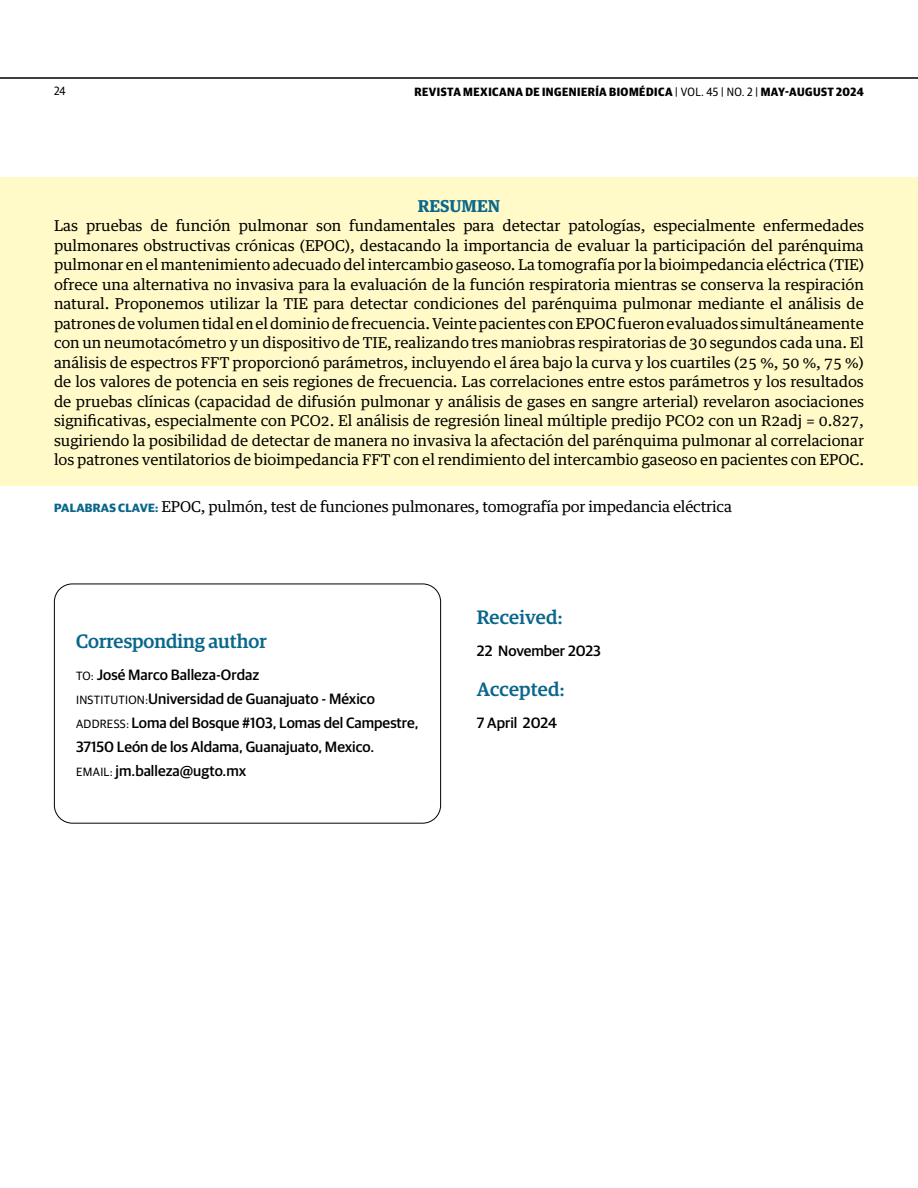
<style>
.page{position:relative;width:918px;height:1188px;background:#fff}
.page>*{position:absolute;margin:0;border:0;box-sizing:border-box;transform-origin:0 0}
.t1{font:500 19.5px "Guardian Egyp";color:#0a668b}
.t2{font:700 16.5px "Guardian Egyptian Text";color:#0a668b}
.t3{font:15px/19.5px "Guardian Egyptian Text";letter-spacing:-.015em;color:#000;text-align:justify}
.t4{font:500 15px/24px "Guardian Sans";color:#000}
.t5{font:700 12px "Guardian Sans Narrow";letter-spacing:.04em;color:#000}
.t6{font:12px "Guardian Sans Narrow";color:#000}
.s1{font-weight:400}
.s2{font-family:"Guardian Sans";font-weight:700;font-size:12px;color:#0a668b}
.s3{font-weight:400;font-size:12px}
</style>
<div class="page">
<hr style="left:0;top:77px;width:918px;height:2px;background:#000">
<div style="left:54px;top:584px;width:387px;height:240px;border:1px solid #000;border-radius:18px"></div>
<div style="left:0;top:177px;width:918px;height:309px;background:#fffac7"></div>
<p class="t6" style="left:54px;top:82px;width:13px">24</p>
<p class="t5" style="left:414px;top:83px;width:451px">REVISTA MEXICANA DE INGENIERÍA BIOMÉDICA <span class="s1">| VOL. 45 | NO. 2 |</span> MAY-AUGUST 2024</p>
<p class="t2" style="left:418px;top:192px;width:84px">RESUMEN</p>
<p class="t3" style="left:54px;top:214px;width:812px">Las pruebas de función pulmonar son fundamentales para detectar patologías, especialmente enfermedades pulmonares obstructivas crónicas (EPOC), destacando la importancia de evaluar la participación del parénquima pulmonar en el mantenimiento adecuado del intercambio gaseoso. La tomografía por la bioimpedancia eléctrica (TIE) ofrece una alternativa no invasiva para la evaluación de la función respiratoria mientras se conserva la respiración natural. Proponemos utilizar la TIE para detectar condiciones del parénquima pulmonar mediante el análisis de patrones de volumen tidal en el dominio de frecuencia. Veinte pacientes con EPOC fueron evaluados simultáneamente con un neumotacómetro y un dispositivo de TIE, realizando tres maniobras respiratorias de 30 segundos cada una. El análisis de espectros FFT proporcionó parámetros, incluyendo el área bajo la curva y los cuartiles (25 %, 50 %, 75 %) de los valores de potencia en seis regiones de frecuencia. Las correlaciones entre estos parámetros y los resultados de pruebas clínicas (capacidad de difusión pulmonar y análisis de gases en sangre arterial) revelaron asociaciones significativas, especialmente con PCO2. El análisis de regresión lineal múltiple predijo PCO2 con un R2adj = 0.827, sugiriendo la posibilidad de detectar de manera no invasiva la afectación del parénquima pulmonar al correlacionar los patrones ventilatorios de bioimpedancia FFT con el rendimiento del intercambio gaseoso en pacientes con EPOC.</p>
<p class="t3" style="left:54px;top:495px;width:679px"><span class="s2">PALABRAS CLAVE:</span> EPOC, pulmón, test de funciones pulmonares, tomografía por impedancia eléctrica</p>
<h1 class="t1" style="left:76px;top:627px;width:192px">Corresponding author</h1>
<p class="t4" style="left:76px;top:661px;width:344px"><span class="s3">TO:</span> José Marco Balleza-Ordaz<br><span class="s3">INSTITUTION:</span>Universidad de Guanajuato - México <span class="s3">ADDRESS:</span> Loma del Bosque #103, Lomas del Campestre, 37150 León de los Aldama, Guanajuato, Mexico.<br><span class="s3">EMAIL:</span> jm.balleza@ugto.mx</p>
<h1 class="t1" style="left:477px;top:603px;width:87px">Received:</h1>
<p class="t4" style="left:477px;top:637px;width:126px">22 November 2023</p>
<h1 class="t1" style="left:477px;top:675px;width:89px">Accepted:</h1>
<p class="t4" style="left:477px;top:709px;width:81px">7 April 2024</p>
</div>
